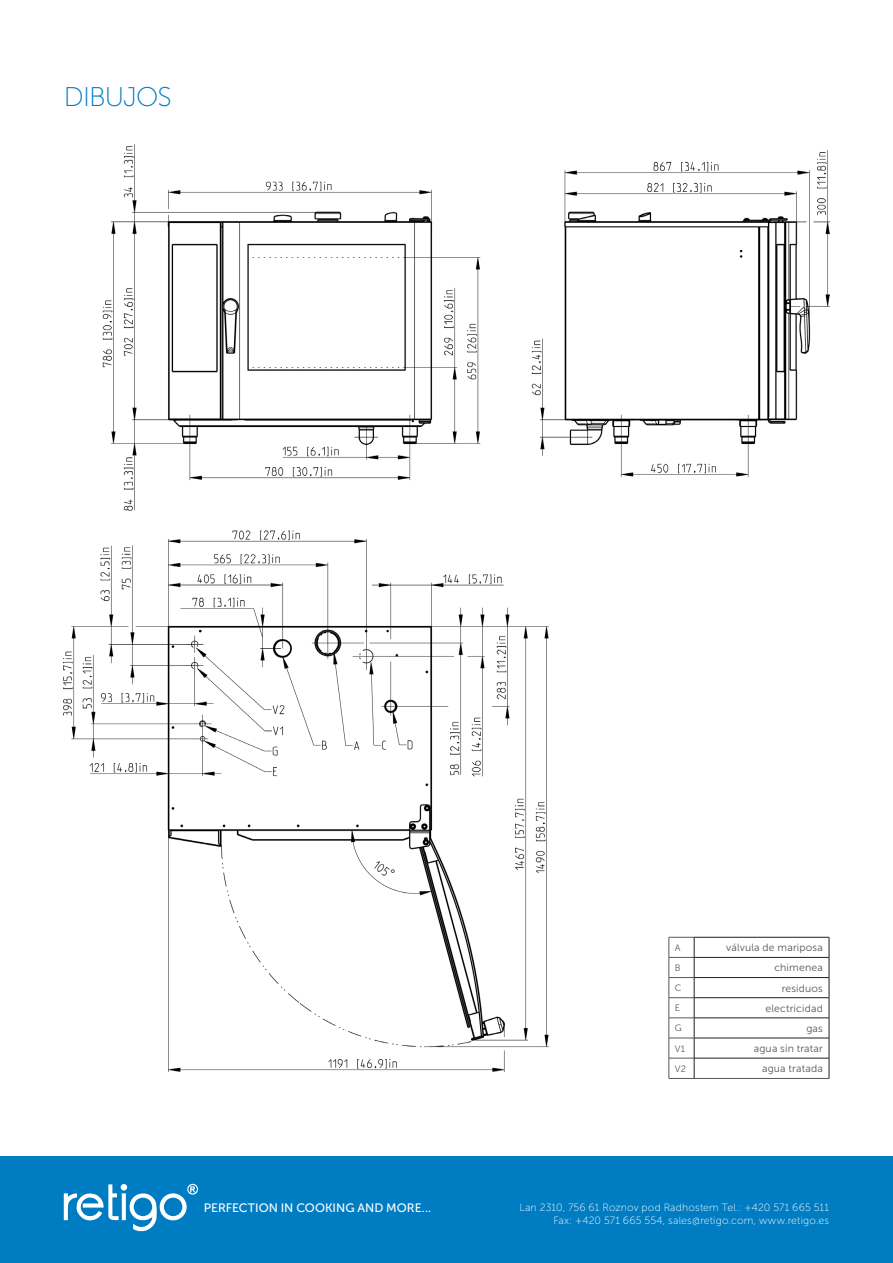
<style>
.page{position:relative;width:893px;height:1263px;background:#fff}
.page>*{position:absolute;margin:0;border:0;box-sizing:border-box;transform-origin:0 0}
.t1{font:27px "Museo Sans 100";letter-spacing:-.035em;color:#007cc2}
.t2{font:12.15px "Museo Sans 500";color:#fff}
.t3{font:10.5px/13.5px "Museo Sans 100";letter-spacing:.015em;color:#fff;text-align:right}
.Text{font:10.5px "Museo Sans 300";letter-spacing:.015em;color:#57585a}
.Text-2{font:9.15px "Museo Sans 300";color:#57585a}
</style>
<div class="page">
<div style="left:0;top:1157px;width:893px;height:106px;background:#007cc2"></div>
<svg style="left:64px;top:1184px;width:134px;height:48px"></svg>
<img style="left:64px;top:145px;width:765px;height:926px">
<hr style="left:694px;top:1078px;width:135px;height:1px;background:#57585a">
<hr style="left:694px;top:937px;width:135px;height:1px;background:#231f20">
<hr style="left:694px;top:957px;width:135px;height:1px;background:#231f20">
<hr style="left:694px;top:977px;width:135px;height:1px;background:#231f20">
<hr style="left:694px;top:997px;width:135px;height:1px;background:#231f20">
<hr style="left:694px;top:1017px;width:135px;height:1px;background:#231f20">
<hr style="left:694px;top:1038px;width:135px;height:1px;background:#231f20">
<hr style="left:694px;top:1058px;width:135px;height:1px;background:#231f20">
<svg style="left:669px;top:937px;width:26px;height:142px"></svg>
<svg style="left:829px;top:937px;width:1px;height:141px"></svg>
<h2 class="t1" style="left:64px;top:82px;width:109px">DIBUJOS</h2>
<p class="Text-2" style="left:675px;top:943px;width:7px">A</p>
<p class="Text" style="left:726px;top:942px;width:98px">válvula de mariposa</p>
<p class="Text-2" style="left:675px;top:963px;width:7px">B</p>
<p class="Text" style="left:774px;top:962px;width:50px">chimenea</p>
<p class="Text-2" style="left:675px;top:983px;width:8px">C</p>
<p class="Text" style="left:782px;top:982px;width:43px">residuos</p>
<p class="Text-2" style="left:675px;top:1003px;width:7px">E</p>
<p class="Text" style="left:765px;top:1002px;width:59px">electricidad</p>
<p class="Text-2" style="left:675px;top:1023px;width:8px">G</p>
<p class="Text" style="left:806px;top:1022px;width:18px">gas</p>
<p class="Text-2" style="left:675px;top:1043px;width:12px">V1</p>
<p class="Text" style="left:754px;top:1043px;width:71px">agua sin tratar</p>
<p class="Text-2" style="left:675px;top:1064px;width:13px">V2</p>
<p class="Text" style="left:762px;top:1063px;width:62px">agua tratada</p>
<p class="t2" style="left:204px;top:1201px;width:229px">PERFECTION IN COOKING AND MORE...</p>
<p class="t3" style="left:519px;top:1201px;width:311px">Lan 2310, 756 61 Roznov pod Radhostem Tel.: +420 571 665 511<br>Fax: +420 571 665 554, sales@retigo.com, www.retigo.es</p>
</div>
